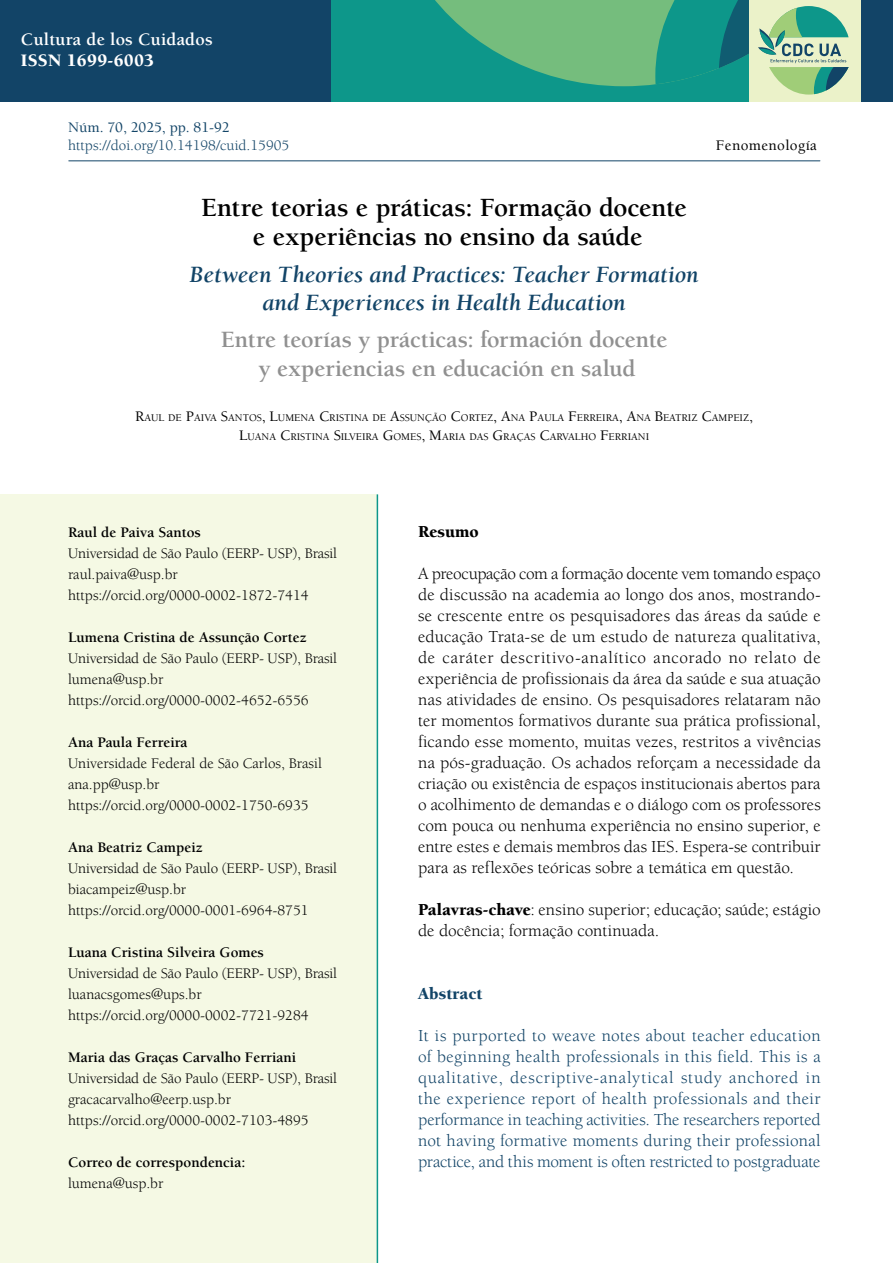
<style>
.page{position:relative;width:893px;height:1263px;background:#fff}
.page>*{position:absolute;margin:0;border:0;box-sizing:border-box;transform-origin:0 0}
.t1{font:700 27px/28.5px "Berkeley Std";letter-spacing:-.005em;color:#000;text-align:center}
.t2{font:italic 700 24px/28.5px "Berkeley Std";color:#124467;text-align:center}
.t3{font:700 24px/28.5px "Berkeley Std";letter-spacing:-.005em;color:#909090;text-align:center}
.t4{font:700 18px "Berkeley Std";letter-spacing:.01em;color:#fff}
.t5{font:900 18px "Berkeley Std";letter-spacing:.01em;color:#fff}
.t6{font:17.25px/21px "Berkeley Std";color:#000;text-align:justify}
.t7{font:17.25px/21px "Berkeley Std";letter-spacing:-.01em;color:#124467;text-align:justify}
.t8{font:900 17.25px "Berkeley Std";color:#124467}
.t9{font:900 17.25px "Berkeley Std";letter-spacing:.005em;color:#000}
.t10{font:15px/21px "Berkeley Std";color:#000}
.t11{font:700 15px "Berkeley Std";color:#000}
.t12{font:15px "Berkeley Std";color:#124467}
.t13{font:500 15px "Berkeley Std";color:#124467}
.t14{font:500 15px "Berkeley Std";letter-spacing:.025em;color:#000}
.t15{font:500 10.5px/19.5px "Berkeley Std";color:#000;text-align:center}
.s1{font-size:15px}
.s2{font-weight:900}
</style>
<div class="page">
<div style="left:0;top:494px;width:377px;height:769px;background:#f5f9e4"></div>
<hr style="left:69px;top:160px;width:751px;height:1px;background:#124467">
<div style="left:0;top:0;width:331px;height:101px;background:#124467"></div>
<div style="left:331px;top:0;width:429px;height:101px;background:#0d978a"></div>
<div style="left:762px;top:0;width:131px;height:101px;background:#124467"></div>
<hr style="left:377px;top:494px;width:1px;height:769px;background:#0d978a">
<div style="left:749px;top:0;width:111px;height:101px;background:#ebf2c9"></div>
<svg style="left:435px;top:0;width:414px;height:95px"></svg>
<p class="t4" style="left:21px;top:29px;width:193px">Cultura de los Cuidados</p>
<p class="t5" style="left:21px;top:50px;width:135px">ISSN 1699-6003</p>
<p class="t13" style="left:68px;top:119px;width:163px">Núm. 70, 2025, pp. 81-92</p>
<p class="t12" style="left:68px;top:137px;width:223px">https://doi.org/10.14198/cuid.15905</p>
<p class="t14" style="left:716px;top:137px;width:102px">Fenomenología</p>
<h1 class="t1" style="left:201px;top:194px;width:487px">Entre teorias e práticas: Formação docente e experiências no ensino da saúde</h1>
<h2 class="t2" style="left:190px;top:260px;width:511px">Between Theories and Practices: Teacher Formation and Experiences in Health Education</h2>
<h2 class="t3" style="left:221px;top:326px;width:448px">Entre teorías y prácticas: formación docente y experiencias en educación en salud</h2>
<p class="t15" style="left:135px;top:408px;width:619px"><span class="s1">R</span>AUL DE <span class="s1">P</span>AIVA <span class="s1">S</span>ANTOS<span class="s1">, L</span>UMENA <span class="s1">C</span>RISTINA DE <span class="s1">A</span>SSUNÇÃO <span class="s1">C</span>ORTEZ<span class="s1">, A</span>NA <span class="s1">P</span>AULA <span class="s1">F</span>ERREIRA<span class="s1">, A</span>NA <span class="s1">B</span>EATRIZ <span class="s1">C</span>AMPEIZ<span class="s1">,<br>L</span>UANA <span class="s1">C</span>RISTINA <span class="s1">S</span>ILVEIRA <span class="s1">G</span>OMES<span class="s1">, M</span>ARIA DAS <span class="s1">G</span>RAÇAS <span class="s1">C</span>ARVALHO <span class="s1">F</span>ERRIANI</p>
<p class="t11" style="left:68px;top:524px;width:134px">Raul de Paiva Santos</p>
<p class="t10" style="left:68px;top:543px;width:271px">Universidad de São Paulo (EERP- USP), Brasil raul.paiva@usp.br https://orcid.org/0000-0002-1872-7414</p>
<p class="t11" style="left:68px;top:629px;width:240px">Lumena Cristina de Assunção Cortez</p>
<p class="t10" style="left:68px;top:648px;width:271px">Universidad de São Paulo (EERP- USP), Brasil lumena@usp.br https://orcid.org/0000-0002-4652-6556</p>
<p class="t11" style="left:68px;top:734px;width:121px">Ana Paula Ferreira</p>
<p class="t10" style="left:68px;top:753px;width:255px">Universidade Federal de São Carlos, Brasil ana.pp@usp.br https://orcid.org/0000-0002-1750-6935</p>
<p class="t11" style="left:68px;top:839px;width:136px">Ana Beatriz Campeiz</p>
<p class="t10" style="left:68px;top:858px;width:271px">Universidad de São Paulo (EERP- USP), Brasil biacampeiz@usp.br https://orcid.org/0000-0001-6964-8751</p>
<p class="t11" style="left:68px;top:944px;width:197px">Luana Cristina Silveira Gomes</p>
<p class="t10" style="left:68px;top:963px;width:271px">Universidad de São Paulo (EERP- USP), Brasil luanacsgomes@ups.br https://orcid.org/0000-0002-7721-9284</p>
<p class="t11" style="left:68px;top:1049px;width:230px">Maria das Graças Carvalho Ferriani</p>
<p class="t10" style="left:68px;top:1068px;width:271px">Universidad de São Paulo (EERP- USP), Brasil gracacarvalho@eerp.usp.br https://orcid.org/0000-0002-7103-4895</p>
<p class="t11" style="left:68px;top:1154px;width:179px">Correo de correspondencia:</p>
<p class="t10" style="left:68px;top:1173px;width:97px">lumena@usp.br</p>
<p class="t9" style="left:418px;top:522px;width:62px">Resumo</p>
<p class="t6" style="left:418px;top:563px;width:404px">A preocupação com a formação docente vem tomando espaço de discussão na academia ao longo dos anos, mostrando&shy;se crescente entre os pesquisadores das áreas da saúde e educação Trata-se de um estudo de natureza qualitativa, de caráter descritivo-analítico ancorado no relato de experiência de profissionais da área da saúde e sua atuação nas atividades de ensino. Os pesquisadores relataram não ter momentos formativos durante sua prática profissional, ficando esse momento, muitas vezes, restritos a vivências na pós-graduação. Os achados reforçam a necessidade da criação ou existência de espaços institucionais abertos para o acolhimento de demandas e o diálogo com os professores com pouca ou nenhuma experiência no ensino superior, e entre estes e demais membros das IES. Espera-se contribuir para as reflexões teóricas sobre a temática em questão.</p>
<p class="t6" style="left:418px;top:899px;width:404px"><span class="s2">Palavras-chave</span>: ensino superior; educação; saúde; estágio de docência; formação continuada.</p>
<p class="t8" style="left:418px;top:984px;width:66px">Abstract</p>
<p class="t7" style="left:418px;top:1025px;width:404px">It is purported to weave notes about teacher education of beginning health professionals in this field. This is a qualitative, descriptive-analytical study anchored in the experience report of health professionals and their performance in teaching activities. The researchers reported not having formative moments during their professional practice, and this moment is often restricted to postgraduate</p>
</div>
